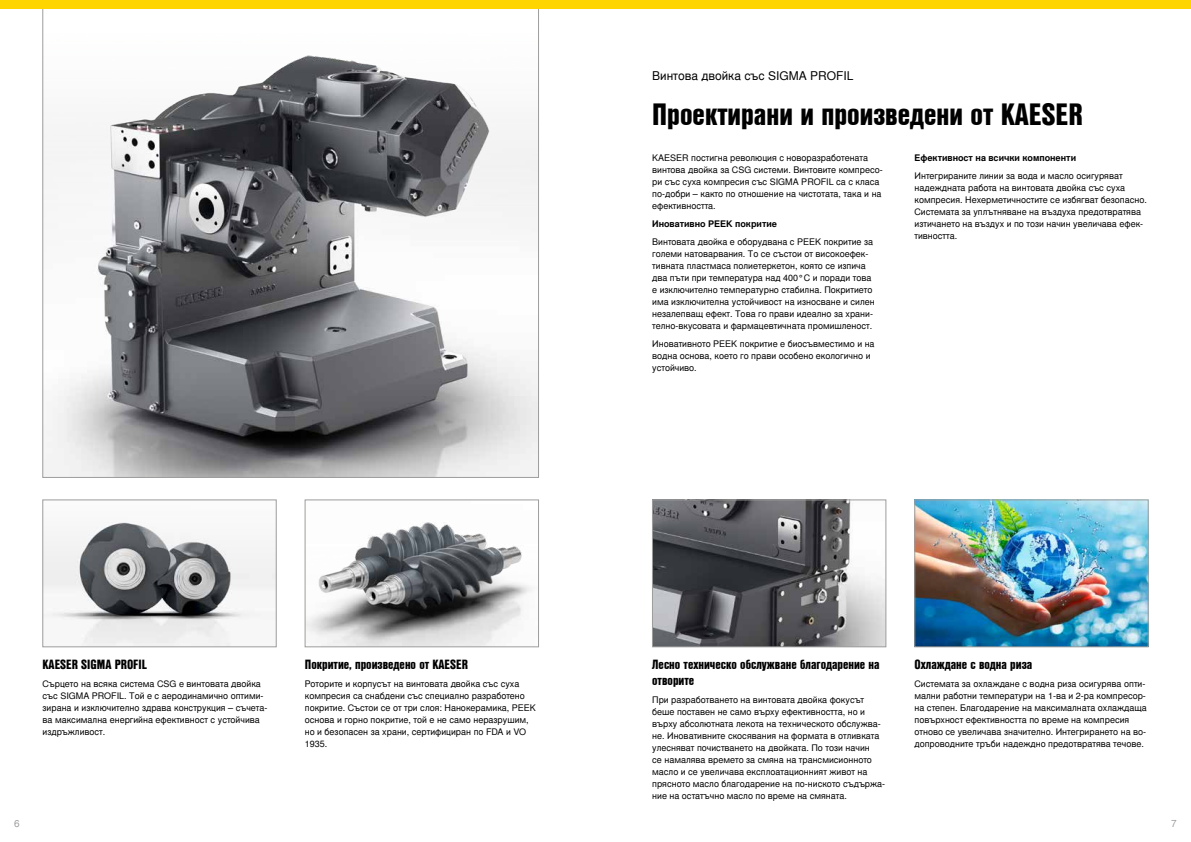
<style>
.page{position:relative;width:1191px;height:842px;background:#fff}
.page>*{position:absolute;margin:0;border:0;box-sizing:border-box;transform-origin:0 0}
.t1{font:30px "Nimbus San L Bla Con";color:#000}
.t2{font:13px/16px "Nimbus San L Bla Con";color:#000}
.t3{font:12px "Nimbus San L";color:#000}
.t4{font:10px "Nimbus San L";color:#9d9d9c}
.t5{font:9px/12px "Nimbus San L";color:#000}
.t6{font:700 9px "Nimbus San L";color:#000}
</style>
<div class="page">
<img style="left:45px;top:522px;width:229px;height:123px">
<div style="left:43px;top:500px;width:233px;height:147px;border:1px solid #9d9d9c"></div>
<img style="left:916px;top:502px;width:230px;height:143px">
<div style="left:914px;top:500px;width:234px;height:147px;border:1px solid #9d9d9c"></div>
<img style="left:307px;top:522px;width:225px;height:123px">
<div style="left:305px;top:500px;width:234px;height:147px;border:1px solid #9d9d9c"></div>
<img style="left:654px;top:502px;width:230px;height:143px">
<div style="left:652px;top:500px;width:234px;height:147px;border:1px solid #9d9d9c"></div>
<svg style="left:43px;top:9px;width:496px;height:469px"></svg>
<div style="left:0;top:0;width:1191px;height:9px;background:#ffd500"></div>
<h2 class="t2" style="left:43px;top:656px;width:106px">KAESER SIGMA PROFIL</h2>
<p class="t5" style="left:43px;top:678px;width:226px">Сърцето на всяка система CSG е винтовата двойка със SIGMA PROFIL. Той е с аеродинамично оптими&shy;зирана и изключително здрава конструкция – съчета&shy;ва максимална енергийна ефективност с устойчива издръжливост.</p>
<h2 class="t2" style="left:305px;top:656px;width:165px">Покритие, произведено от KAESER</h2>
<p class="t5" style="left:305px;top:678px;width:232px">Роторите и корпусът на винтовата двойка със суха компресия са снабдени със специално разработено покритие. Състои се от три слоя: Нанокерамика, PEEK основа и горно покритие, той е не само неразрушим, но и безопасен за храни, сертифициран по FDA и VO 1935.</p>
<h3 class="t3" style="left:652px;top:69px;width:203px">Винтова двойка със SIGMA PROFIL</h3>
<h1 class="t1" style="left:652px;top:91px;width:432px">Проектирани и произведени от KAESER</h1>
<p class="t5" style="left:652px;top:152px;width:232px">KAESER постигна революция с новоразработената винтова двойка за CSG системи. Винтовите компресо&shy;ри със суха компресия със SIGMA PROFIL са с класа по-добри – както по отношение на чистотата, така и на ефективността.</p>
<p class="t6" style="left:652px;top:218px;width:126px">Иновативно PEEK покритие</p>
<p class="t5" style="left:652px;top:236px;width:224px">Винтовата двойка е оборудвана с PEEK покритие за големи натоварвания. То се състои от високоефек&shy;тивната пластмаса полиетеркетон, която се изпича два пъти при температура над 400°C и поради това е изключително температурно стабилна. Покритието има изключителна устойчивост на износване и силен незалепващ ефект. Това го прави идеално за храни&shy;телно-вкусовата и фармацевтичната промишленост.</p>
<p class="t5" style="left:652px;top:338px;width:224px">Иновативното PEEK покритие е биосъвместимо и на водна основа, което го прави особено екологично и устойчиво.</p>
<p class="t6" style="left:914px;top:152px;width:163px">Ефективност на всички компоненти</p>
<p class="t5" style="left:914px;top:170px;width:234px">Интегрираните линии за вода и масло осигуряват надеждната работа на винтовата двойка със суха компресия. Нехерметичностите се избягват безопасно.<br>Системата за уплътняване на въздуха предотвратява изтичането на въздух и по този начин увеличава ефек&shy;тивността.</p>
<h2 class="t2" style="left:652px;top:656px;width:229px">Лесно техническо обслужване благодарение на отворите</h2>
<p class="t5" style="left:652px;top:694px;width:234px">При разработването на винтовата двойка фокусът беше поставен не само върху ефективността, но и върху абсолютната лекота на техническото обслужва&shy;не. Иновативните скосявания на формата в отливката улесняват почистването на двойката. По този начин<br>се намалява времето за смяна на трансмисионното масло и се увеличава експлоатационният живот на прясното масло благодарение на по-ниското съдържа&shy;ние на остатъчно масло по време на смяната.</p>
<h2 class="t2" style="left:914px;top:656px;width:119px">Охлаждане с водна риза</h2>
<p class="t5" style="left:914px;top:678px;width:234px">Системата за охлаждане с водна риза осигурява опти&shy;мални работни температури на 1-ва и 2-ра компресор&shy;на степен. Благодарение на максималната охлаждаща повърхност ефективността по време на компресия отново се увеличава значително. Интегрирането на во&shy;допроводните тръби надеждно предотвратява течове.</p>
<p class="t4" style="left:14px;top:817px;width:7px">6</p>
<p class="t4" style="left:1171px;top:817px;width:7px">7</p>
</div>
